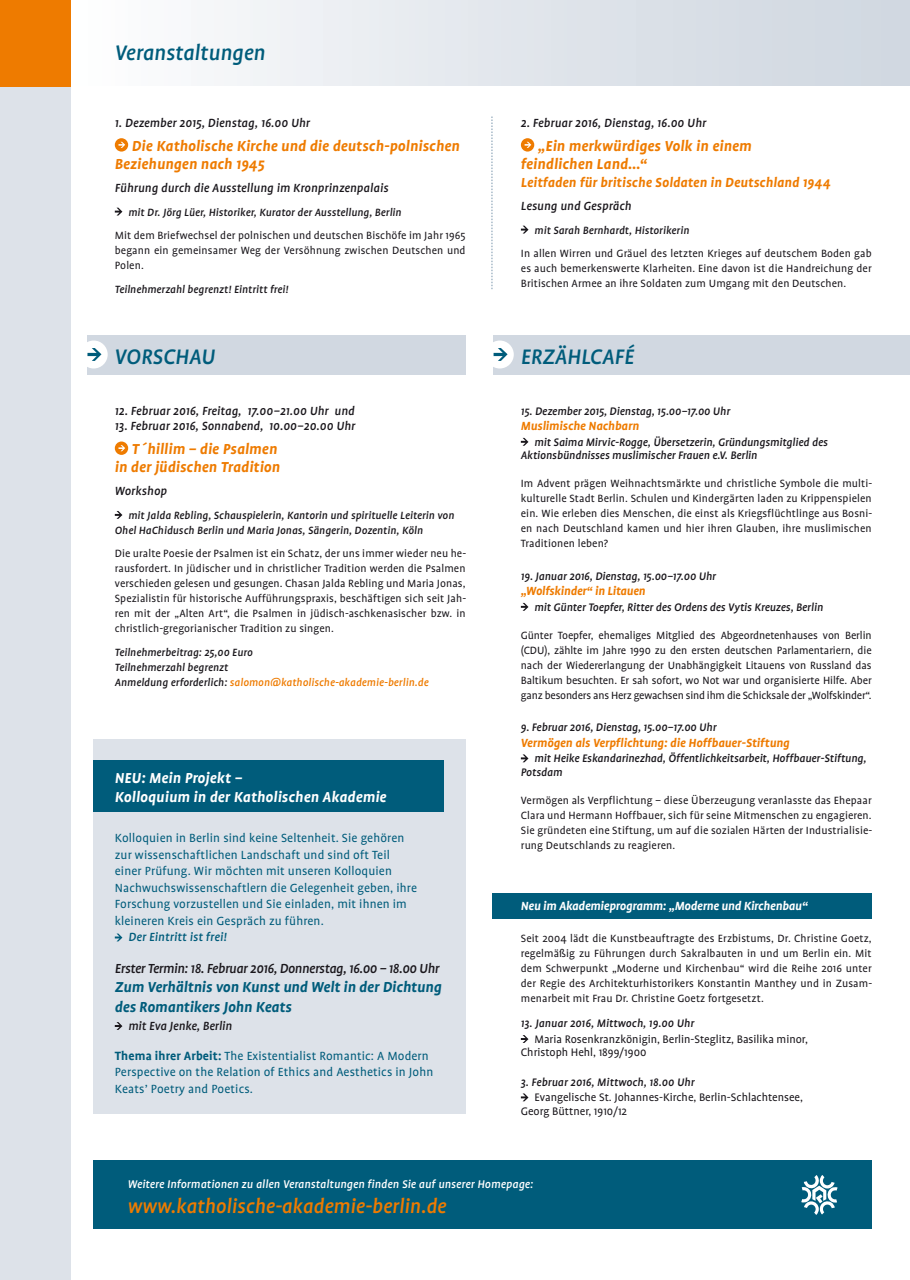
<style>
.page{position:relative;width:910px;height:1280px;background:#fff}
.page>*{position:absolute;margin:0;border:0;box-sizing:border-box;transform-origin:0 0}
.t1{font:italic 500 24px "Profile";color:#005c7b}
.t2{font:italic 500 22.5px "Profile";color:#ee7b00}
.t3{font:italic 700 16.5px/18px "Profile";letter-spacing:.01em;color:#ee7b00}
.t4{font:italic 700 16.5px/19.5px "Profile";color:#005c7b}
.t5{font:italic 700 16.5px/19.5px "Profile";letter-spacing:.01em;color:#fff}
.t6{font:italic 500 15px "Profile";letter-spacing:-.02em;color:#1a171c}
.t7{font:italic 700 15px "Profile";letter-spacing:.01em;color:#ee7b00}
.t8{font:13.5px/16.5px "Profile";letter-spacing:.01em;color:#005c7b}
.t9{font:italic 500 13.5px "Profile";letter-spacing:.01em;color:#1a171c}
.t10{font:italic 700 13.5px "Profile";color:#ee7b00}
.t11{font:italic 700 13.5px "Profile";letter-spacing:-.01em;color:#fff}
.t12{font:italic 500 13.5px "Profile";letter-spacing:.01em;color:#005c7b}
.t13{font:italic 500 12.75px "Profile";letter-spacing:.01em;color:#fff}
.t14{font:italic 500 12.45px/13.5px "Profile";color:#1a171c}
.t15{font:12.45px/13.5px "Profile";color:#1a171c}
.t16{font:12px/15px "Profile";letter-spacing:.01em;color:#1a171c;text-align:justify}
.t17{font:italic 500 12px/15px "Profile";letter-spacing:.01em;color:#1a171c}
.s1{color:#ee7b00}
.s2{font-weight:700}
</style>
<div class="page">
<div style="left:68px;top:0;width:842px;height:86px;background:linear-gradient(to right,#fcfcfb,#cdd5e0)"></div>
<div style="left:0;top:5px;width:70px;height:1275px;background:#dde2e9"></div>
<div style="left:0;top:0;width:70px;height:86px;background:#ee7b00"></div>
<svg style="left:491px;top:117px;width:1px;height:172px"></svg>
<div style="left:115px;top:138px;width:13px;height:14px;background:#ee7b00;border-radius:50%"></div>
<svg style="left:119px;top:142px;width:6px;height:6px"></svg>
<svg style="left:115px;top:208px;width:7px;height:8px"></svg>
<svg style="left:521px;top:138px;width:13px;height:14px"></svg>
<svg style="left:525px;top:142px;width:6px;height:6px"></svg>
<svg style="left:521px;top:226px;width:7px;height:8px"></svg>
<div style="left:494px;top:334px;width:416px;height:40px;background:#d1d8e1"></div>
<div style="left:492px;top:893px;width:380px;height:25px;background:#005c7b"></div>
<div style="left:486px;top:340px;width:28px;height:28px;background:#fff;border-radius:50%"></div>
<svg style="left:494px;top:348px;width:14px;height:13px"></svg>
<svg style="left:521px;top:438px;width:7px;height:8px"></svg>
<svg style="left:521px;top:603px;width:7px;height:8px"></svg>
<svg style="left:521px;top:754px;width:7px;height:8px"></svg>
<div style="left:87px;top:334px;width:379px;height:40px;background:#d1d8e1"></div>
<div style="left:80px;top:340px;width:28px;height:28px;background:#fff;border-radius:50%"></div>
<svg style="left:87px;top:348px;width:14px;height:13px"></svg>
<div style="left:94px;top:740px;width:372px;height:374px;background:#dde2e9"></div>
<div style="left:94px;top:761px;width:350px;height:51px;background:#005c7b"></div>
<svg style="left:115px;top:441px;width:13px;height:14px"></svg>
<svg style="left:119px;top:445px;width:6px;height:6px"></svg>
<svg style="left:115px;top:511px;width:7px;height:8px"></svg>
<div style="left:94px;top:1161px;width:778px;height:68px;background:#005c7b"></div>
<svg style="left:801px;top:1175px;width:37px;height:40px"></svg>
<svg style="left:115px;top:933px;width:7px;height:8px"></svg>
<svg style="left:115px;top:1022px;width:7px;height:8px"></svg>
<svg style="left:521px;top:1035px;width:7px;height:8px"></svg>
<svg style="left:521px;top:1093px;width:7px;height:8px"></svg>
<h1 class="t1" style="left:115px;top:40px;width:152px">Veranstaltungen</h1>
<p class="t9" style="left:115px;top:115px;width:197px">1. Dezember 2015, Dienstag, 16.00 Uhr</p>
<h3 class="t3" style="left:115px;top:136px;width:346px;text-indent:17px">Die Katholische Kirche und die deutsch-polnischen<br>Beziehungen nach 1945</h3>
<p class="t9" style="left:115px;top:180px;width:275px">Führung durch die Ausstellung im Kronprinzenpalais</p>
<p class="t17" style="left:128px;top:204px;width:275px">mit Dr. Jörg Lüer, Historiker, Kurator der Ausstellung, Berlin</p>
<p class="t16" style="left:115px;top:228px;width:352px">Mit dem Briefwechsel der polnischen und deutschen Bischöfe im Jahr 1965 begann ein gemeinsamer Weg der Versöhnung zwischen Deutschen und Polen.</p>
<p class="t17" style="left:115px;top:281px;width:175px">Teilnehmerzahl begrenzt! Eintritt frei!</p>
<h1 class="t1" style="left:115px;top:343px;width:102px">VORSCHAU</h1>
<p class="t9" style="left:115px;top:404px;width:241px">12. Februar 2016, Freitag, 17.00–21.00 Uhr und</p>
<p class="t9" style="left:115px;top:419px;width:242px">13. Februar 2016, Sonnabend, 10.00–20.00 Uhr</p>
<h3 class="t3" style="left:115px;top:439px;width:167px;text-align:right">T´hillim – die Psalmen<br>in der jüdischen Tradition</h3>
<p class="t9" style="left:115px;top:484px;width:54px">Workshop</p>
<p class="t17" style="left:115px;top:507px;width:341px;text-indent:14px">mit Jalda Rebling, Schauspielerin, Kantorin und spirituelle Leiterin von<br>Ohel HaChidusch Berlin und Maria Jonas, Sängerin, Dozentin, Köln</p>
<p class="t16" style="left:115px;top:546px;width:353px">Die uralte Poesie der Psalmen ist ein Schatz, der uns immer wieder neu he&shy;rausfordert. In jüdischer und in christlicher Tradition werden die Psalmen verschieden gelesen und gesungen. Chasan Jalda Rebling und Maria Jonas, Spezialistin für historische Aufführungspraxis, beschäftigen sich seit Jah&shy;ren mit der „Alten Art“, die Psalmen in jüdisch-aschkenasischer bzw. in christlich-gregorianischer Tradition zu singen.</p>
<p class="t17" style="left:115px;top:644px;width:315px">Teilnehmerbeitrag: 25,00 Euro<br>Teilnehmerzahl begrenzt<br>Anmeldung erforderlich: <span class="s1">salomon@katholische-akademie-berlin.de</span></p>
<h3 class="t5" style="left:115px;top:768px;width:273px">NEU: Mein Projekt –<br>Kolloquium in der Katholischen Akademie</h3>
<p class="t8" style="left:115px;top:830px;width:304px">Kolloquien in Berlin sind keine Seltenheit. Sie gehören zur wissenschaftlichen Landschaft und sind oft Teil einer Prüfung. Wir möchten mit unseren Kolloquien Nachwuchswissenschaftlern die Gelegenheit geben, ihre Forschung vorzustellen und Sie einladen, mit ihnen im kleineren Kreis ein Gespräch zu führen.</p>
<p class="t12" style="left:128px;top:930px;width:100px">Der Eintritt ist frei!</p>
<p class="t6" style="left:115px;top:960px;width:326px">Erster Termin: 18. Februar 2016, Donnerstag, 16.00 – 18.00 Uhr</p>
<h3 class="t4" style="left:115px;top:977px;width:328px">Zum Verhältnis von Kunst und Welt in der Dichtung des Romantikers John Keats</h3>
<p class="t9" style="left:128px;top:1018px;width:105px">mit Eva Jenke, Berlin</p>
<p class="t8" style="left:115px;top:1047px;width:320px"><span class="s2">Thema ihrer Arbeit:</span> The Existentialist Romantic: A Modern<br>Perspective on the Relation of Ethics and Aesthetics in John<br>Keats’ Poetry and Poetics.</p>
<p class="t9" style="left:521px;top:115px;width:187px">2. Februar 2016, Dienstag, 16.00 Uhr</p>
<h3 class="t3" style="left:521px;top:136px;width:232px;text-indent:17px">„Ein merkwürdiges Volk in einem feindlichen Land…“</h3>
<p class="t7" style="left:521px;top:173px;width:311px">Leitfaden für britische Soldaten in Deutschland 1944</p>
<p class="t9" style="left:521px;top:198px;width:112px">Lesung und Gespräch</p>
<p class="t17" style="left:534px;top:222px;width:156px">mit Sarah Bernhardt, Historikerin</p>
<p class="t16" style="left:521px;top:246px;width:352px">In allen Wirren und Gräuel des letzten Krieges auf deutschem Boden gab es auch bemerkenswerte Klarheiten. Eine davon ist die Handreichung der Britischen Armee an ihre Soldaten zum Umgang mit den Deutschen.</p>
<h1 class="t1" style="left:521px;top:343px;width:115px">ERZÄHLCAFÉ</h1>
<p class="t14" style="left:521px;top:404px;width:211px">15. Dezember 2015, Dienstag, 15.00–17.00 Uhr</p>
<p class="t10" style="left:521px;top:418px;width:120px">Muslimische Nachbarn</p>
<p class="t14" style="left:521px;top:435px;width:308px;text-indent:14px">mit Saima Mirvic-Rogge, Übersetzerin, Gründungsmitglied des<br>Aktionsbündnisses muslimischer Frauen e.V. Berlin</p>
<p class="t16" style="left:521px;top:476px;width:353px">Im Advent prägen Weihnachtsmärkte und christliche Symbole die multi&shy;kulturelle Stadt Berlin. Schulen und Kindergärten laden zu Krippenspielen ein. Wie erleben dies Menschen, die einst als Kriegsflüchtlinge aus Bosni&shy;en nach Deutschland kamen und hier ihren Glauben, ihre muslimischen Traditionen leben?</p>
<p class="t14" style="left:521px;top:569px;width:197px">19. Januar 2016, Dienstag, 15.00–17.00 Uhr</p>
<p class="t10" style="left:521px;top:583px;width:126px">„Wolfskinder“ in Litauen</p>
<p class="t14" style="left:534px;top:600px;width:290px">mit Günter Toepfer, Ritter des Ordens des Vytis Kreuzes, Berlin</p>
<p class="t16" style="left:521px;top:627px;width:352px">Günter Toepfer, ehemaliges Mitglied des Abgeordnetenhauses von Berlin (CDU), zählte im Jahre 1990 zu den ersten deutschen Parlamentariern, die nach der Wiedererlangung der Unabhängigkeit Litauens von Russland das Baltikum besuchten. Er sah sofort, wo Not war und organisierte Hilfe. Aber ganz besonders ans Herz gewachsen sind ihm die Schicksale der „Wolfskinder“.</p>
<p class="t14" style="left:521px;top:720px;width:197px">9. Februar 2016, Dienstag, 15.00–17.00 Uhr</p>
<p class="t10" style="left:521px;top:735px;width:270px">Vermögen als Verpflichtung: die Hoffbauer-Stiftung</p>
<p class="t14" style="left:521px;top:751px;width:347px;text-indent:14px">mit Heike Eskandarinezhad, Öffentlichkeitsarbeit, Hoffbauer-Stiftung,<br>Potsdam</p>
<p class="t16" style="left:521px;top:792px;width:353px">Vermögen als Verpflichtung – diese Überzeugung veranlasste das Ehepaar Clara und Hermann Hoffbauer, sich für seine Mitmenschen zu engagieren.<br>Sie gründeten eine Stiftung, um auf die sozialen Härten der Industrialisie&shy;rung Deutschlands zu reagieren.</p>
<p class="t11" style="left:521px;top:898px;width:288px">Neu im Akademieprogramm: „Moderne und Kirchenbau“</p>
<p class="t16" style="left:521px;top:931px;width:353px">Seit 2004 lädt die Kunstbeauftragte des Erzbistums, Dr. Christine Goetz, regelmäßig zu Führungen durch Sakralbauten in und um Berlin ein. Mit dem Schwerpunkt „Moderne und Kirchenbau“ wird die Reihe 2016 unter der Regie des Architekturhistorikers Konstantin Manthey und in Zusam&shy;menarbeit mit Frau Dr. Christine Goetz fortgesetzt.</p>
<p class="t14" style="left:521px;top:1016px;width:175px">13. Januar 2016, Mittwoch, 19.00 Uhr</p>
<p class="t15" style="left:521px;top:1032px;width:289px;text-indent:14px">Maria Rosenkranzkönigin, Berlin-Steglitz, Basilika minor,<br>Christoph Hehl, 1899/1900</p>
<p class="t14" style="left:521px;top:1075px;width:175px">3. Februar 2016, Mittwoch, 18.00 Uhr</p>
<p class="t15" style="left:521px;top:1090px;width:284px;text-indent:14px">Evangelische St. Johannes-Kirche, Berlin-Schlachtensee,<br>Georg Büttner, 1910/12</p>
<p class="t13" style="left:128px;top:1177px;width:407px">Weitere Informationen zu allen Veranstaltungen finden Sie auf unserer Homepage:</p>
<h2 class="t2" style="left:128px;top:1193px;width:320px">www.katholische-akademie-berlin.de</h2>
</div>
